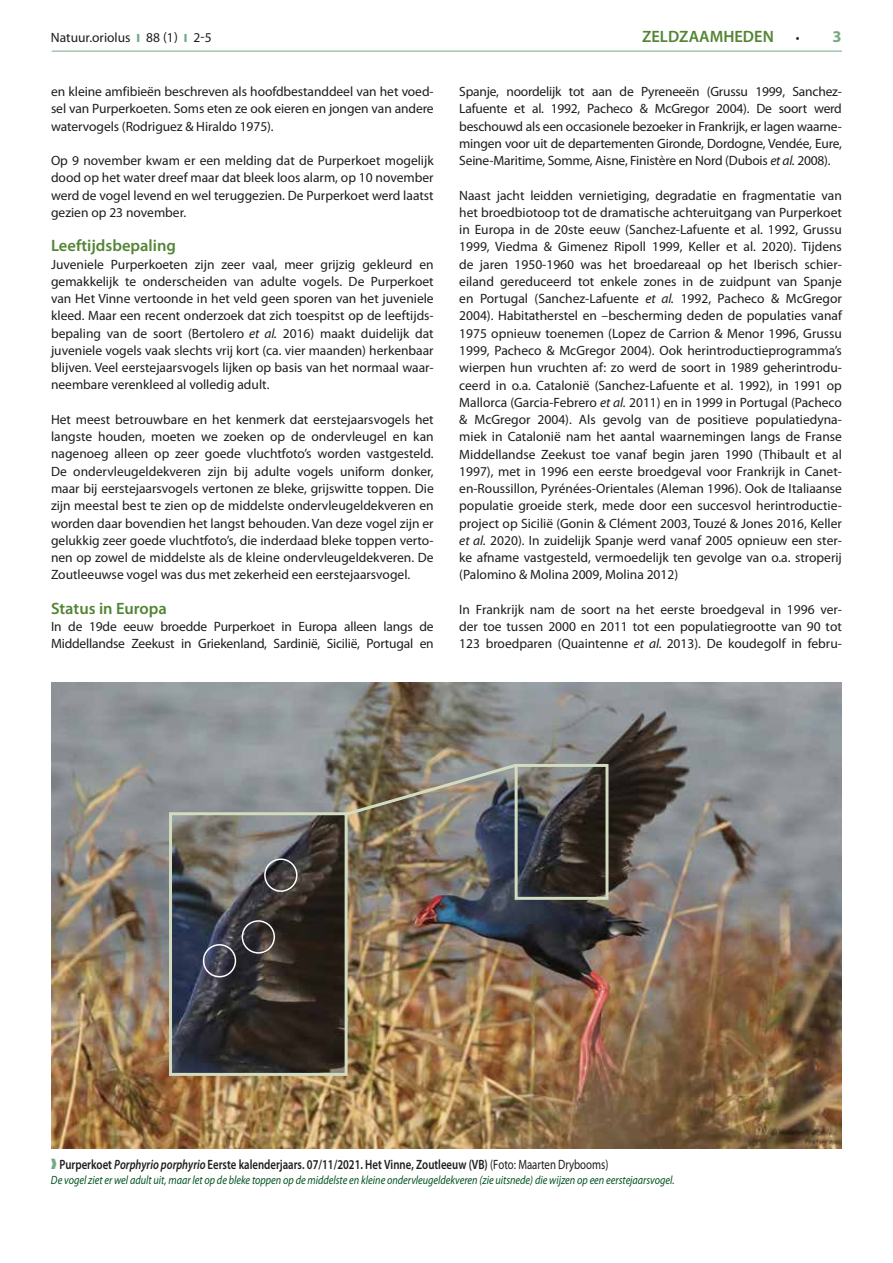
<style>
.page{position:relative;width:893px;height:1263px;background:#fff}
.page>*{position:absolute;margin:0;border:0;box-sizing:border-box;transform-origin:0 0}
.t1{font:600 16.5px "Myriad Pro";color:#538535}
.t2{font:13.5px/17.2px "Myriad Pro";letter-spacing:-.005em;color:#1d1d1b;text-align:justify}
.t3{font:600 13.5px "Myriad Pro";color:#1d1d1b;scale:.8 1}
.t4{font:italic 12px "Myriad Pro";color:#005321;scale:.85 1}
.s1{font-weight:900;font-size:12px;color:#75aa84}
.s2{color:#fff}
.s3{font-weight:700;font-size:16.5px;color:#75aa84}
.s4{font-style:italic}
.s5{color:#75aa84}
.s6{font-weight:400}
</style>
<div class="page">
<hr style="left:52px;top:51px;width:790px;height:1px;background:#75aa84">
<img style="left:51px;top:683px;width:791px;height:465px">
<img style="left:173px;top:816px;width:171px;height:256px">
<div style="left:169px;top:812px;width:179px;height:264px;border:3px solid #d2dcc1"></div>
<div style="left:515px;top:764px;width:93px;height:136px;border:3px solid #d2dcc1"></div>
<div style="left:264px;top:858px;width:34px;height:34px;border:2px solid #fff;border-radius:50%"></div>
<div style="left:203px;top:944px;width:33px;height:33px;border:2px solid #fff;border-radius:50%"></div>
<div style="left:242px;top:920px;width:33px;height:34px;border:2px solid #fff;border-radius:50%"></div>
<img style="left:342px;top:762px;width:177px;height:56px">
<p class="t2" style="left:51px;top:29px;width:176px">Natuur.oriolus <span class="s1">I</span> 88 (1) <span class="s1">I</span> <span class="s2">0-30</span></p>
<p class="t1" style="left:642px;top:27px;width:133px">ZELDZAAMHEDEN</p>
<p class="t2" style="left:796px;top:29px;width:47px">• <span class="s3">3</span></p>
<p class="t2" style="left:193px;top:29px;width:20px">2-5</p>
<p class="t2" style="left:51px;top:83px;width:384px">en kleine amfibieën beschreven als hoofdbestanddeel van het voed&shy;sel van Purperkoeten. Soms eten ze ook eieren en jongen van andere watervogels (Rodriguez &amp; Hiraldo 1975).</p>
<p class="t2" style="left:51px;top:152px;width:384px">Op 9 november kwam er een melding dat de Purperkoet mogelijk dood op het water dreef maar dat bleek loos alarm, op 10 november werd de vogel levend en wel teruggezien. De Purperkoet werd laatst gezien op 23 november.</p>
<p class="t1" style="left:51px;top:237px;width:126px">Leeftijdsbepaling</p>
<p class="t2" style="left:51px;top:256px;width:384px">Juveniele Purperkoeten zijn zeer vaal, meer grijzig gekleurd en gemakkelijk te onderscheiden van adulte vogels. De Purperkoet van Het Vinne vertoonde in het veld geen sporen van het juveniele kleed. Maar een recent onderzoek dat zich toespitst op de leeftijds&shy;bepaling van de soort (Bertolero <span class="s4">et al.</span> 2016) maakt duidelijk dat juveniele vogels vaak slechts vrij kort (ca. vier maanden) herkenbaar blijven. Veel eerstejaarsvogels lijken op basis van het normaal waar&shy;neembare verenkleed al volledig adult.</p>
<p class="t2" style="left:51px;top:411px;width:384px">Het meest betrouwbare en het kenmerk dat eerstejaarsvogels het langste houden, moeten we zoeken op de ondervleugel en kan nagenoeg alleen op zeer goede vluchtfoto’s worden vastgesteld.<br>De ondervleugeldekveren zijn bij adulte vogels uniform donker, maar bij eerstejaarsvogels vertonen ze bleke, grijswitte toppen. Die zijn meestal best te zien op de middelste ondervleugeldekveren en worden daar bovendien het langst behouden. Van deze vogel zijn er gelukkig zeer goede vluchtfoto’s, die inderdaad bleke toppen verto&shy;nen op zowel de middelste als de kleine ondervleugeldekveren. De Zoutleeuwse vogel was dus met zekerheid een eerstejaarsvogel.</p>
<p class="t1" style="left:51px;top:599px;width:117px">Status in Europa</p>
<p class="t2" style="left:51px;top:618px;width:384px">In de 19de eeuw broedde Purperkoet in Europa alleen langs de<br>Middellandse Zeekust in Griekenland, Sardinië, Sicilië, Portugal en</p>
<p class="t2" style="left:459px;top:83px;width:384px">Spanje, noordelijk tot aan de Pyreneeën (Grussu 1999, Sanchez-Lafuente et al. 1992, Pacheco &amp; McGregor 2004). De soort werd beschouwd als een occasionele bezoeker in Frankrijk, er lagen waarne&shy;mingen voor uit de departementen Gironde, Dordogne, Vendée, Eure, Seine-Maritime, Somme, Aisne, Finistère en Nord (Dubois <span class="s4">et al.</span> 2008).</p>
<p class="t2" style="left:459px;top:187px;width:384px">Naast jacht leidden vernietiging, degradatie en fragmentatie van het broedbiotoop tot de dramatische achteruitgang van Purperkoet in Europa in de 20ste eeuw (Sanchez-Lafuente et al. 1992, Grussu 1999, Viedma &amp; Gimenez Ripoll 1999, Keller et al. 2020). Tijdens de jaren 1950-1960 was het broedareaal op het Iberisch schier&shy;eiland gereduceerd tot enkele zones in de zuidpunt van Spanje en Portugal (Sanchez-Lafuente <span class="s4">et al.</span> 1992, Pacheco &amp; McGregor 2004). Habitatherstel en –bescherming deden de populaties vanaf 1975 opnieuw toenemen (Lopez de Carrion &amp; Menor 1996, Grussu 1999, Pacheco &amp; McGregor 2004). Ook herintroductieprogramma’s wierpen hun vruchten af: zo werd de soort in 1989 geherintrodu&shy;ceerd in o.a. Catalonië (Sanchez-Lafuente et al. 1992), in 1991 op Mallorca (Garcia-Febrero <span class="s4">et al.</span> 2011) en in 1999 in Portugal (Pacheco &amp; McGregor 2004). Als gevolg van de positieve populatiedyna&shy;miek in Catalonië nam het aantal waarnemingen langs de Franse Middellandse Zeekust toe vanaf begin jaren 1990 (Thibault et al 1997), met in 1996 een eerste broedgeval voor Frankrijk in Canet&shy;en-Roussillon, Pyrénées-Orientales (Aleman 1996). Ook de Italiaanse populatie groeide sterk, mede door een succesvol herintroductie&shy;project op Sicilië (Gonin &amp; Clément 2003, Touzé &amp; Jones 2016, Keller <span class="s4">et al.</span> 2020). In zuidelijk Spanje werd vanaf 2005 opnieuw een ster&shy;ke afname vastgesteld, vermoedelijk ten gevolge van o.a. stroperij (Palomino &amp; Molina 2009, Molina 2012)</p>
<p class="t2" style="left:459px;top:601px;width:384px">In Frankrijk nam de soort na het eerste broedgeval in 1996 ver&shy;der toe tussen 2000 en 2011 tot een populatiegrootte van 90 tot 123 broedparen (Quaintenne <span class="s4">et al.</span> 2013). De koudegolf in febru-</p>
<p class="t3" style="left:51px;top:1157px;width:698px"><span class="s5">❱</span> Purperkoet <span class="s4">Porphyrio porphyrio</span> Eerste kalenderjaars. 07/11/2021. Het Vinne, Zoutleeuw (VB) <span class="s6">(Foto: Maarten Drybooms)</span></p>
<p class="t4" style="left:51px;top:1174px;width:735px">De vogel ziet er wel adult uit, maar let op de bleke toppen op de middelste en kleine ondervleugeldekveren (zie uitsnede) die wijzen op een eerstejaarsvogel.</p>
</div>
